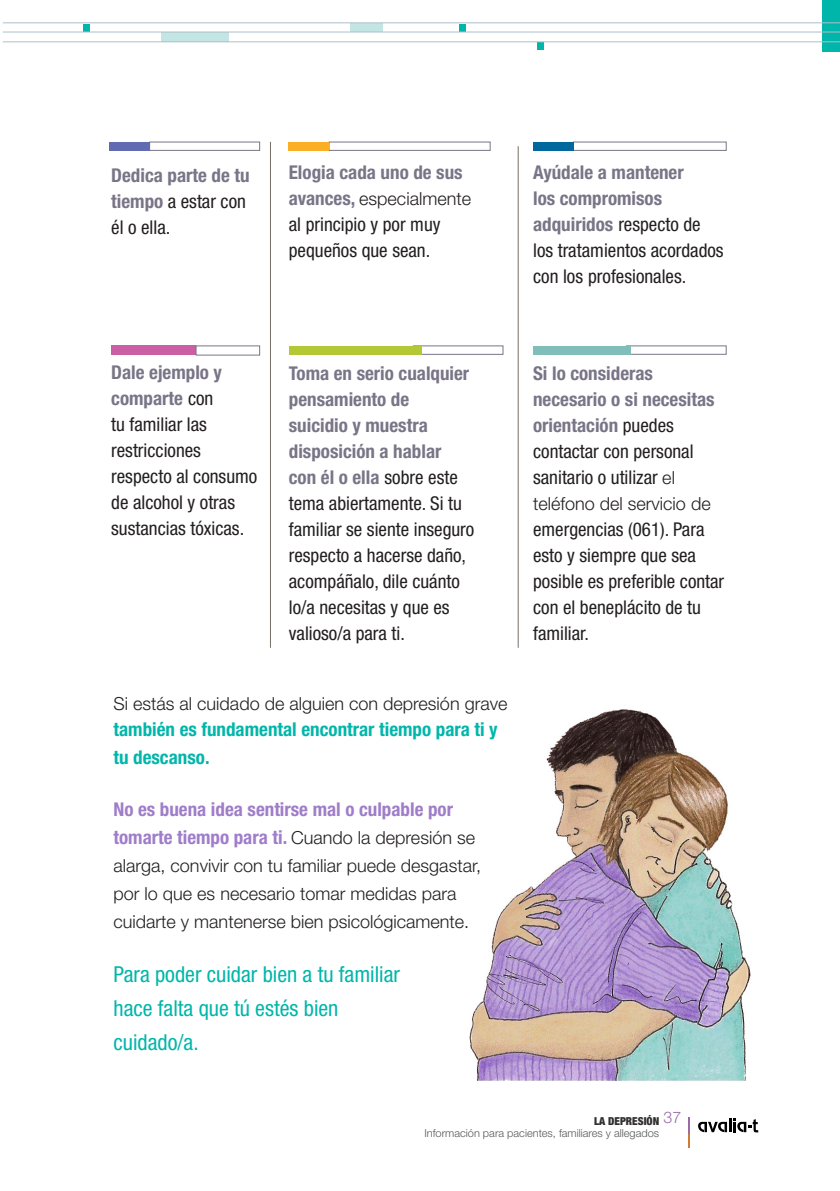
<style>
.page{position:relative;width:840px;height:1191px;background:#fff}
.page>*{position:absolute;margin:0;border:0;box-sizing:border-box;transform-origin:0 0}
.t1{font:condensed 22px/34px "Helvetica Neue LT Std";color:#00b6aa}
.t2{font:condensed 19px/26px "Helvetica Neue LT Std";color:#231f20}
.t3{font:700 condensed 19px/26px "Helvetica Neue LT Std";color:#797587}
.t4{font:700 condensed 19px/28px "Helvetica Neue LT Std";color:#9f7dc9}
.t5{font:700 condensed 19px/28px "Helvetica Neue LT Std";color:#00b6aa}
.t6{font:300 18px/28px "Helvetica Neue LT Std";color:#231f20}
.t7{font:300 11px/12px "Helvetica Neue LT Std";color:#57585a}
.s1{font-weight:400;color:#231f20}
.s2{font-weight:700;color:#797587}
.s3{font-weight:700;font-stretch:condensed;font-size:19px;color:#797587}
.s4{font-weight:300;font-stretch:normal;font-size:18px;color:#231f20}
.s5{font-weight:900;font-stretch:condensed;color:#312f30}
</style>
<div class="page">
<hr style="left:728px;top:1118px;width:3px;height:14px;background:#000">
<svg style="left:698px;top:1121px;width:28px;height:11px"></svg>
<svg style="left:733px;top:1118px;width:24px;height:14px"></svg>
<svg style="left:688px;top:1117px;width:1px;height:30px"></svg>
<div style="left:161px;top:32px;width:68px;height:10px;background:#c3e5e3"></div>
<div style="left:350px;top:23px;width:32px;height:9px;background:#c3e5e3"></div>
<div style="left:536px;top:43px;width:7px;height:7px;background:#00b6aa"></div>
<div style="left:83px;top:24px;width:7px;height:7px;background:#00b6aa"></div>
<div style="left:458px;top:24px;width:7px;height:7px;background:#00b6aa"></div>
<div style="left:822px;top:0;width:17px;height:51px;background:#00b6aa"></div>
<hr style="left:3px;top:41px;width:836px;height:1px;background:#aebfc8">
<hr style="left:3px;top:22px;width:836px;height:1px;background:#aebfc8">
<hr style="left:3px;top:32px;width:836px;height:1px;background:#aebfc8">
<div style="left:149px;top:142px;width:111px;height:9px;border:1px solid #797587"></div>
<div style="left:109px;top:142px;width:40px;height:9px;background:#606bb2"></div>
<div style="left:328px;top:142px;width:162px;height:9px;border:1px solid #797587"></div>
<div style="left:289px;top:142px;width:40px;height:9px;background:#fbaf25"></div>
<div style="left:572px;top:142px;width:154px;height:9px;border:1px solid #797587"></div>
<div style="left:533px;top:142px;width:40px;height:9px;background:#00689d"></div>
<img style="left:469px;top:635px;width:282px;height:446px">
<hr style="left:270px;top:142px;width:1px;height:506px;background:#777068">
<hr style="left:517px;top:146px;width:1px;height:502px;background:#777068">
<div style="left:111px;top:346px;width:85px;height:9px;background:#cb5fa4"></div>
<div style="left:533px;top:346px;width:97px;height:8px;background:#81beb9"></div>
<div style="left:289px;top:346px;width:132px;height:8px;background:#b3c834"></div>
<p class="t3" style="left:111px;top:162px;width:140px">Dedica parte de tu tiempo <span class="s1">a estar con él o ella.</span></p>
<p class="t2" style="left:533px;top:159px;width:192px"><span class="s2">Ayúdale a mantener<br>los compromisos adquiridos</span> respecto de los tratamientos acordados con los profesionales.</p>
<p class="t3" style="left:289px;top:159px;width:175px">Elogia cada uno de sus</p>
<p class="t6" style="left:289px;top:184px;width:184px"><span class="s3">avances,</span> especialmente</p>
<p class="t2" style="left:289px;top:211px;width:153px">al principio y por muy pequeños que sean.</p>
<p class="t2" style="left:111px;top:359px;width:147px"><span class="s2">Dale ejemplo y comparte</span> con<br>tu familiar las restricciones respecto al consumo de alcohol y otras sustancias tóxicas.</p>
<p class="t2" style="left:289px;top:360px;width:187px"><span class="s2">Toma en serio cualquier pensamiento de<br>suicidio y muestra disposición a hablar<br>con él o ella</span> sobre este tema abiertamente. Si tu familiar se siente inseguro respecto a hacerse daño, acompáñalo, dile cuánto lo/a necesitas y que es valioso/a para ti.</p>
<p class="t3" style="left:533px;top:360px;width:183px">Si lo consideras necesario o si necesitas orientación <span class="s1">puedes contactar con personal sanitario o utilizar</span> <span class="s4">el</span></p>
<p class="t6" style="left:533px;top:489px;width:179px">teléfono del servicio de</p>
<p class="t2" style="left:533px;top:516px;width:192px">emergencias (061). Para esto y siempre que sea posible es preferible contar con el beneplácito de tu familiar.</p>
<p class="t6" style="left:113px;top:689px;width:395px">Si estás al cuidado de alguien con depresión grave</p>
<p class="t5" style="left:113px;top:715px;width:385px">también es fundamental encontrar tiempo para ti y tu descanso.</p>
<p class="t4" style="left:113px;top:795px;width:363px">No es buena idea sentirse mal o culpable por tomarte tiempo para ti. <span class="s4">Cuando la depresión se</span></p>
<p class="t6" style="left:113px;top:851px;width:369px">alarga, convivir con tu familiar puede desgastar, por lo que es necesario tomar medidas para cuidarte y mantenerse bien psicológicamente.</p>
<p class="t1" style="left:113px;top:957px;width:288px">Para poder cuidar bien a tu familiar hace falta que tú estés bien cuidado/a.</p>
<p class="t7" style="left:424px;top:1114px;width:258px;text-indent:170px"><span class="s5">LA DEPRESIÓN</span> <sup>37<br></sup>Información para pacientes, familiares y allegados</p>
</div>
